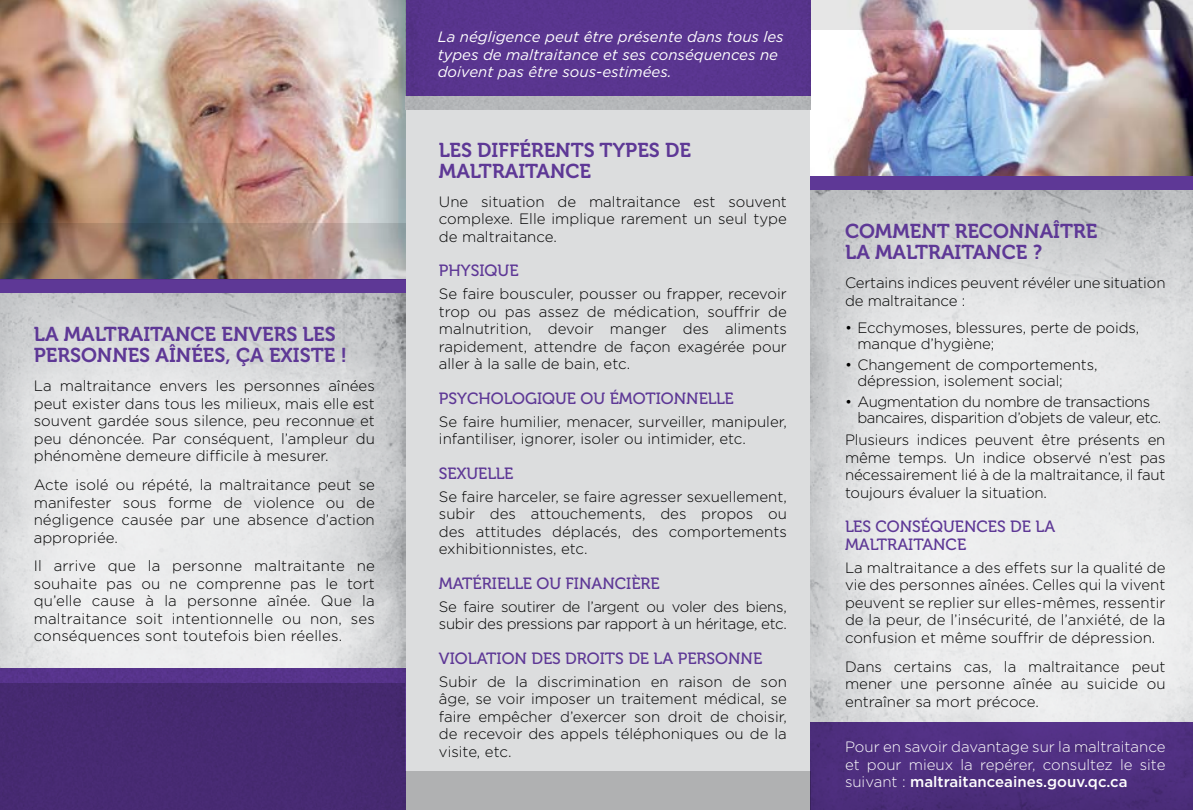
<style>
.page{position:relative;width:1193px;height:810px;background:#fff}
.page>*{position:absolute;margin:0;border:0;box-sizing:border-box;transform-origin:0 0}
.t1{font:20px "Museo 700";color:#5e3896}
.t2{font:16.25px/17.5px "Museo 500";color:#5e3896}
.t3{font:300 15px/17.5px "Gotham";color:#000;text-align:justify}
.t4{font:300 15px/17.5px "Gotham";color:#fff;text-align:justify}
.t5{font:italic 15px/17.5px "Gotham";color:#fff}
.t6{font:300 15px/17.5px "Gotham";letter-spacing:-.02em;color:#000}
.t7{font:300 15px/16.2px "Gotham";letter-spacing:-.03em;color:#000}
.s1{font-weight:500}
</style>
<div class="page">
<div style="left:405px;top:0;width:405px;height:810px;background:#dcddde"></div>
<img style="left:0;top:293px;width:405px;height:376px">
<img style="left:810px;top:190px;width:382px;height:532px">
<img style="left:810px;top:30px;width:382px;height:146px">
<div style="left:810px;top:176px;width:382px;height:14px;background:#5e3896"></div>
<div style="left:810px;top:722px;width:382px;height:88px;background:#4e2f7f"></div>
<img style="left:0;top:669px;width:405px;height:15px">
<div style="left:405px;top:771px;width:405px;height:39px;background:#b0b1b2"></div>
<div style="left:0;top:684px;width:405px;height:126px;background:#462972"></div>
<img style="left:810px;top:0;width:382px;height:30px">
<img style="left:0;top:0;width:405px;height:223px">
<div style="left:0;top:279px;width:405px;height:14px;background:#5e3896"></div>
<img style="left:405px;top:0;width:405px;height:110px">
<svg style="left:0;top:223px;width:405px;height:56px;background:#8a7e76"></svg>
<h1 class="t1" style="left:34px;top:323px;width:84px">LA MALTRAITANCE</h1>
<h1 class="t1" style="left:221px;top:323px;width:14px">ENVERS</h1>
<h1 class="t1" style="left:303px;top:323px;width:23px">LES</h1>
<h1 class="t1" style="left:34px;top:344px;width:14px">PERSONNES</h1>
<h1 class="t1" style="left:156px;top:344px;width:149px">AîNéES, ÇA EXISTE</h1>
<h1 class="t1" style="left:340px;top:344px;width:8px">!</h1>
<p class="t3" style="left:34px;top:377px;width:343px">La maltraitance envers les personnes aînées peut exister dans tous les milieux, mais elle est souvent gardée sous silence, peu reconnue et peu dénoncée. Par conséquent, l’ampleur du phénomène demeure difficile à mesurer.</p>
<p class="t3" style="left:34px;top:476px;width:342px">Acte isolé ou répété, la maltraitance peut se manifester sous forme de violence ou de négligence causée par une absence d’action appropriée.</p>
<p class="t3" style="left:34px;top:557px;width:342px">Il arrive que la personne maltraitante ne souhaite pas ou ne comprenne pas le tort qu’elle cause à la personne aînée. Que la maltraitance soit intentionnelle ou non, ses conséquences sont toutefois bien réelles.</p>
<p class="t5" style="left:438px;top:28px;width:347px">La négligence peut être présente dans tous les types de maltraitance et ses conséquences ne doivent pas être sous-estimées.</p>
<h1 class="t1" style="left:439px;top:139px;width:94px">LES DIFFÉRENTS</h1>
<h1 class="t1" style="left:599px;top:139px;width:38px">TYPES</h1>
<h1 class="t1" style="left:665px;top:139px;width:14px">DE</h1>
<h1 class="t1" style="left:439px;top:160px;width:54px">MA LTRAITANCE</h1>
<p class="t3" style="left:439px;top:193px;width:349px">Une situation de maltraitance est souvent complexe. Elle implique rarement un seul type de maltraitance.</p>
<p class="t2" style="left:439px;top:262px;width:80px">PHYSIQUE</p>
<p class="t3" style="left:439px;top:285px;width:349px">Se faire bousculer, pousser ou frapper, recevoir trop ou pas assez de médication, souffrir de malnutrition, devoir manger des aliments rapidement, attendre de façon exagérée pour aller à la salle de bain, etc.</p>
<p class="t2" style="left:439px;top:390px;width:64px">PSYCHOLO</p>
<p class="t2" style="left:525px;top:390px;width:96px">GIQUE OU ÉMOTIONNELLE</p>
<p class="t3" style="left:439px;top:413px;width:349px">Se faire humilier, menacer, surveiller, manipuler, infantiliser, ignorer, isoler ou intimider, etc.</p>
<p class="t2" style="left:439px;top:465px;width:49px">SEXUELLE</p>
<p class="t3" style="left:439px;top:488px;width:349px">Se faire harceler, se faire agresser sexuellement, subir des attouchements, des propos ou des attitudes déplacés, des comportements exhibitionnistes, etc.</p>
<p class="t2" style="left:439px;top:575px;width:24px">MATÉRIELLE</p>
<p class="t2" style="left:536px;top:575px;width:40px">OU FINANCI</p>
<p class="t2" style="left:631px;top:575px;width:20px">ÈRE</p>
<p class="t6" style="left:439px;top:598px;width:349px">Se faire soutirer de l’argent ou voler des biens, subir des pressions par rapport à un héritage, etc.</p>
<p class="t2" style="left:439px;top:650px;width:22px">VIOLATION</p>
<p class="t2" style="left:531px;top:650px;width:11px">DES</p>
<p class="t2" style="left:565px;top:650px;width:11px">DROITS</p>
<p class="t2" style="left:628px;top:650px;width:61px">DELAPERSONNE</p>
<p class="t3" style="left:439px;top:673px;width:349px">Subir de la discrimination en raison de son âge, se voir imposer un traitement médical, se faire empêcher d’exercer son droit de choisir, de recevoir des appels téléphoniques ou de la visite, etc.</p>
<h1 class="t1" style="left:845px;top:220px;width:16px">COMMENT</h1>
<h1 class="t1" style="left:954px;top:220px;width:15px">RECONNA</h1>
<h1 class="t1" style="left:1053px;top:220px;width:21px">îTRE</h1>
<h1 class="t1" style="left:845px;top:241px;width:84px">LA MALTRAITANCE</h1>
<h1 class="t1" style="left:1032px;top:241px;width:11px">?</h1>
<p class="t3" style="left:845px;top:274px;width:322px">Certains indices peuvent révéler une situation de maltraitance :</p>
<p class="t3" style="left:857px;top:319px;width:283px;line-height:16.2px;text-indent:-12px">• Ecchymoses, blessures, perte de poids, manque d’hygiène;</p>
<p class="t3" style="left:857px;top:356px;width:241px;line-height:16.2px;text-indent:-12px">• Changement de comportements, dépression, isolement social;</p>
<p class="t7" style="left:857px;top:393px;width:305px;text-indent:-12px">• Augmentation du nombre de transactions bancaires, disparition d’objets de valeur, etc.</p>
<p class="t3" style="left:845px;top:431px;width:322px">Plusieurs indices peuvent être présents en même temps. Un indice observé n’est pas nécessairement lié à de la maltraitance, il faut toujours évaluer la situation.</p>
<p class="t2" style="left:845px;top:518px;width:88px">LES CONSÉQU</p>
<p class="t2" style="left:845px;top:518px;width:212px;text-indent:110px">ENCES DE LA<br>MALTRAITANCE</p>
<p class="t3" style="left:845px;top:558px;width:322px">La maltraitance a des effets sur la qualité de vie des personnes aînées. Celles qui la vivent peuvent se replier sur elles-mêmes, ressentir de la peur, de l’insécurité, de l’anxiété, de la confusion et même souffrir de dépression.</p>
<p class="t3" style="left:845px;top:657px;width:322px">Dans certains cas, la maltraitance peut mener une personne aînée au suicide ou entraîner sa mort précoce.</p>
<p class="t4" style="left:845px;top:738px;width:322px">Pour en savoir davantage sur la maltraitance et pour mieux la repérer, consultez le site suivant : <span class="s1">maltraitanceaines.gouv.qc.ca</span></p>
</div>
